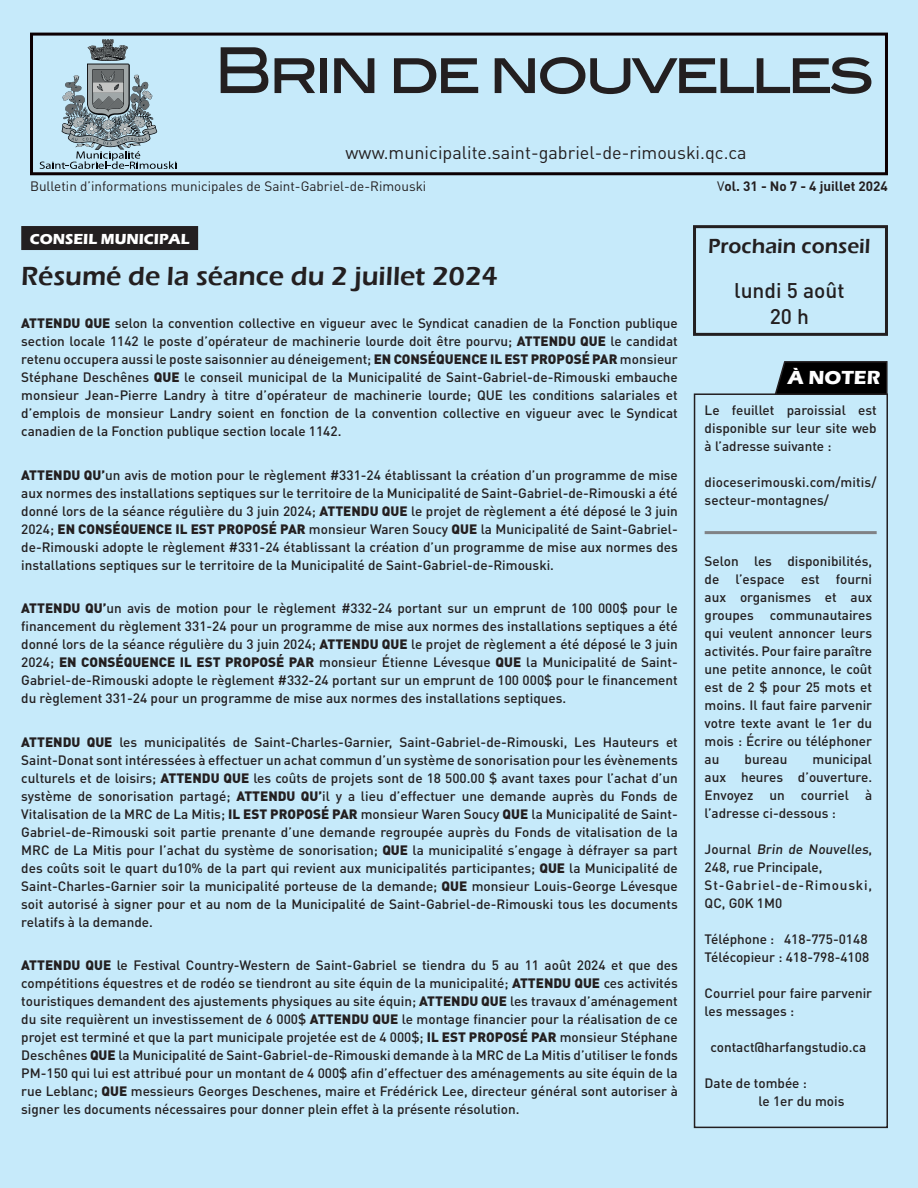
<style>
.page{position:relative;width:918px;height:1188px;background:#c6eafa}
.page>*{position:absolute;margin:0;border:0;box-sizing:border-box;transform-origin:0 0}
.t1{font:56.55px "Blair Md ITCTT Medium";letter-spacing:-.08em;color:#231f20}
.Titre{font:600 27px "Eras ITC";color:#231f20}
.t2{font:600 21px "Eras ITC";color:#231f20}
.t3{font:500 21px "DIN Pro";color:#231f20}
.t4{font:700 19.5px "Eras ITC";color:#fff}
.t5{font:18px "DIN Pro";color:#231f20}
.Sur-titre{font:700 15px "Eras ITC";color:#fff}
.t6{font:500 13.5px/18px "DIN Pro";color:#231f20;text-align:justify}
.t7{font:13.5px "DIN Pro";color:#231f20}
.t8{font:500 13.5px/18px "DIN Pro";letter-spacing:.06em;color:#231f20}
.t9{font:700 13.5px "DIN Pro";color:#231f20}
.s1{font-size:63.15px}
.s2{font-weight:400}
.s3{font-weight:900}
</style>
<div class="page">
<div style="left:694px;top:393px;width:194px;height:735px;border:2px solid #231f20"></div>
<div style="left:693px;top:225px;width:195px;height:111px;border:3px solid #231f20"></div>
<div style="left:30px;top:33px;width:858px;height:142px;border:3px solid #0b0002"></div>
<svg style="left:40px;top:39px;width:136px;height:130px"></svg>
<svg style="left:774px;top:361px;width:114px;height:35px;background:#131517"></svg>
<div style="left:21px;top:226px;width:177px;height:24px;background:#231f20"></div>
<hr style="left:705px;top:531px;width:172px;height:3px;background:#808285">
<p class="t1" style="left:214px;top:27px;width:662px"><span class="s1">B</span>rin de nouvelles</p>
<p class="t5" style="left:346px;top:140px;width:402px">www.municipalite.saint-gabriel-de-rimouski.qc.ca</p>
<p class="t7" style="left:30px;top:177px;width:398px">Bulletin d’informations municipales de Saint-Gabriel-de-Rimouski</p>
<p class="t9" style="left:717px;top:177px;width:172px"><span class="s2">V</span>ol. 31 - No 7 - 4 juillet 2024</p>
<p class="Sur-titre" style="left:30px;top:230px;width:161px">CONSEIL MUNICIPAL</p>
<p class="Titre" style="left:21px;top:260px;width:478px">Résumé de la séance du 2 juillet 2024</p>
<p class="t6" style="left:21px;top:314px;width:658px"><span class="s3">ATTENDU QUE</span> selon la convention collective en vigueur avec le Syndicat canadien de la Fonction publique section locale 1142 le poste d’opérateur de machinerie lourde doit être pourvu; <span class="s3">ATTENDU QUE</span> le candidat retenu occupera aussi le poste saisonnier au déneigement; <span class="s3">EN CONSÉQUENCE IL EST PROPOSÉ PAR</span> monsieur Stéphane Deschênes <span class="s3">QUE</span> le conseil municipal de la Municipalité de Saint-Gabriel-de-Rimouski embauche monsieur Jean-Pierre Landry à titre d’opérateur de machinerie lourde; QUE les conditions salariales et d’emplois de monsieur Landry soient en fonction de la convention collective en vigueur avec le Syndicat canadien de la Fonction publique section locale 1142.</p>
<p class="t6" style="left:21px;top:465px;width:658px"><span class="s3">ATTENDU QU’</span>un avis de motion pour le règlement #331-24 établissant la création d’un programme de mise aux normes des installations septiques sur le territoire de la Municipalité de Saint-Gabriel-de-Rimouski a été donné lors de la séance régulière du 3 juin 2024; <span class="s3">ATTENDU QUE</span> le projet de règlement a été déposé le 3 juin 2024; <span class="s3">EN CONSÉQUENCE IL EST PROPOSÉ PAR</span> monsieur Waren Soucy <span class="s3">QUE</span> la Municipalité de Saint-Gabriel&shy;de-Rimouski adopte le règlement #331-24 établissant la création d’un programme de mise aux normes des installations septiques sur le territoire de la Municipalité de Saint-Gabriel-de-Rimouski.</p>
<p class="t6" style="left:21px;top:599px;width:658px"><span class="s3">ATTENDU QU’</span>un avis de motion pour le règlement #332-24 portant sur un emprunt de 100 000$ pour le financement du règlement 331-24 pour un programme de mise aux normes des installations septiques a été donné lors de la séance régulière du 3 juin 2024; <span class="s3">ATTENDU QUE</span> le projet de règlement a été déposé le 3 juin 2024; <span class="s3">EN CONSÉQUENCE IL EST PROPOSÉ PAR</span> monsieur Étienne Lévesque <span class="s3">QUE</span> la Municipalité de Saint-Gabriel-de-Rimouski adopte le règlement #332-24 portant sur un emprunt de 100 000$ pour le financement du règlement 331-24 pour un programme de mise aux normes des installations septiques.</p>
<p class="t6" style="left:21px;top:732px;width:658px"><span class="s3">ATTENDU QUE</span> les municipalités de Saint-Charles-Garnier, Saint-Gabriel-de-Rimouski, Les Hauteurs et Saint-Donat sont intéressées à effectuer un achat commun d’un système de sonorisation pour les évènements culturels et de loisirs; <span class="s3">ATTENDU QUE</span> les coûts de projets sont de 18 500.00 $ avant taxes pour l’achat d’un système de sonorisation partagé; <span class="s3">ATTENDU QU’</span>il y a lieu d’effectuer une demande auprès du Fonds de Vitalisation de la MRC de La Mitis; <span class="s3">IL EST PROPOSÉ PAR</span> monsieur Waren Soucy <span class="s3">QUE</span> la Municipalité de Saint-Gabriel-de-Rimouski soit partie prenante d’une demande regroupée auprès du Fonds de vitalisation de la MRC de La Mitis pour I’achat du système de sonorisation; <span class="s3">QUE</span> la municipalité s’engage à défrayer sa part des coûts soit le quart du10% de la part qui revient aux municipalités participantes; <span class="s3">QUE</span> la Municipalité de Saint-Charles-Garnier soir la municipalité porteuse de la demande; <span class="s3">QUE</span> monsieur Louis-George Lévesque soit autorisé à signer pour et au nom de la Municipalité de Saint-Gabriel-de-Rimouski tous les documents relatifs à la demande.</p>
<p class="t6" style="left:21px;top:956px;width:658px"><span class="s3">ATTENDU QUE</span> le Festival Country-Western de Saint-Gabriel se tiendra du 5 au 11 août 2024 et que des compétitions équestres et de rodéo se tiendront au site équin de la municipalité; <span class="s3">ATTENDU QUE</span> ces activités touristiques demandent des ajustements physiques au site équin; <span class="s3">ATTENDU QUE</span> les travaux d’aménagement du site requièrent un investissement de 6 000$ <span class="s3">ATTENDU QUE</span> le montage financier pour la réalisation de ce projet est terminé et que la part municipale projetée est de 4 000$; <span class="s3">IL EST PROPOSÉ PAR</span> monsieur Stéphane Deschênes <span class="s3">QUE</span> la Municipalité de Saint-Gabriel-de-Rimouski demande à la MRC de La Mitis d’utiliser le fonds PM-150 qui lui est attribué pour un montant de 4 000$ afin d’effectuer des aménagements au site équin de la rue Leblanc; <span class="s3">QUE</span> messieurs Georges Deschenes, maire et Frédérick Lee, directeur général sont autoriser à signer les documents nécessaires pour donner plein effet à la présente résolution.</p>
<p class="t2" style="left:708px;top:234px;width:164px">Prochain conseil</p>
<p class="t3" style="left:734px;top:276px;width:112px">lundi 5 août</p>
<p class="t3" style="left:770px;top:302px;width:41px">20 h</p>
<p class="t4" style="left:788px;top:366px;width:94px">À NOTER</p>
<p class="t6" style="left:705px;top:400px;width:174px">Le feuillet paroissial est disponible sur leur site web à l’adresse suivante :</p>
<p class="t6" style="left:705px;top:472px;width:173px">dioceserimouski.com/mitis/ secteur-montagnes/</p>
<p class="t6" style="left:705px;top:552px;width:169px">Selon les disponibilités, de l’espace est fourni aux organismes et aux groupes communautaires qui veulent annoncer leurs activités. Pour faire paraître une petite annonce, le coût est de 2 $ pour 25 mots et moins. Il faut faire parvenir votre texte avant le 1er du mois : Écrire ou téléphoner au</p>
<p class="t6" style="left:705px;top:750px;width:169px;text-indent:108px">municipal aux heures d’ouverture.<br>Envoyez un courriel à l’adresse ci-dessous :</p>
<p class="t6" style="left:705px;top:840px;width:169px">J o u rn a l Brin de Nouvelles,<br>248, rue Principale,</p>
<p class="t8" style="left:705px;top:876px;width:169px">St-Gabriel-de-Rimouski,<br>QC, G0K 1M0</p>
<p class="t6" style="left:705px;top:930px;width:166px">Téléphone : 418-775-0148<br>Télécopieur : 418-798-4108</p>
<p class="t6" style="left:705px;top:984px;width:169px">Courriel pour faire parvenir les messages :</p>
<p class="t6" style="left:711px;top:1038px;width:157px">contact@harfangstudio.ca</p>
<p class="t6" style="left:705px;top:1074px;width:104px">Date de tombée :</p>
<p class="t6" style="left:759px;top:1092px;width:87px">le 1er du mois</p>
<p class="t6" style="left:745px;top:750px;width:44px">bureau</p>
</div>
